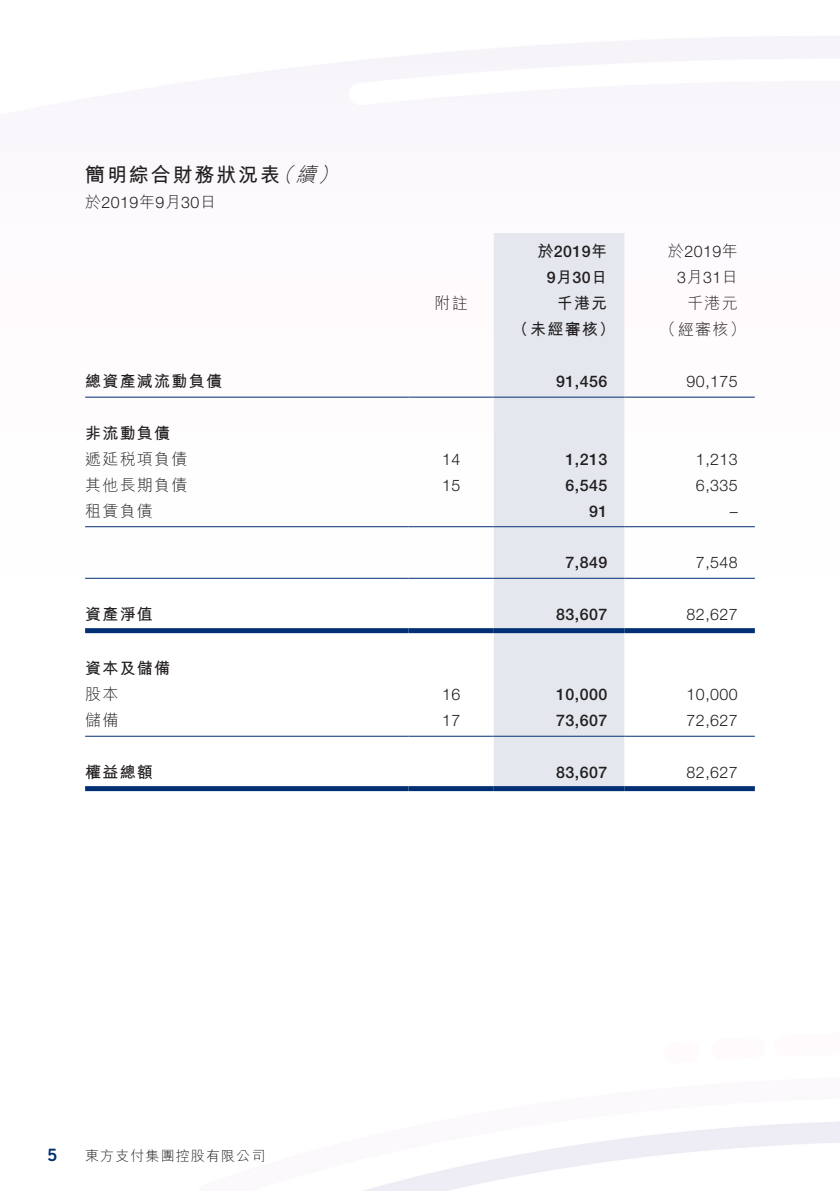
<style>
.page{position:relative;width:840px;height:1191px;background:#fff}
.page>*{position:absolute;margin:0;border:0;box-sizing:border-box;transform-origin:0 0}
.t1{font:700 20px "M Hei HK";letter-spacing:.095em;color:#231f20}
.t2{font:italic 300 20px "M Hei HK";color:#231f20}
.t3{font:17px "Trade Gothic LT Std Bd 2";color:#002f73}
.t4{font:300 16px/26px "Helvetica Neue LT Std";letter-spacing:.03em;color:#231f20;text-align:center}
.t5{font:500 16px/26px "Helvetica Neue LT Std";letter-spacing:.03em;color:#231f20;text-align:center}
.t6{font:700 16px "M Hei HK";letter-spacing:.08em;color:#231f20}
.t7{font:300 16px "M Hei HK";letter-spacing:.08em;color:#231f20}
.t8{font:300 14px "M Hei HK";letter-spacing:.08em;color:#231f20}
.s1{font-family:"M Hei HK"}
.s2{font-family:"M Hei HK";font-weight:700}
</style>
<div class="page">
<img style="left:85px;top:36px;width:754px;height:1155px">
<div style="left:493px;top:233px;width:131px;height:553px;background:#e4e8ee"></div>
<hr style="left:85px;top:397px;width:323px;height:1px;background:#002f73">
<hr style="left:408px;top:397px;width:85px;height:1px;background:#002f73">
<hr style="left:493px;top:397px;width:131px;height:1px;background:#002f73">
<hr style="left:624px;top:397px;width:130px;height:1px;background:#002f73">
<hr style="left:85px;top:526px;width:323px;height:1px;background:#002f73">
<hr style="left:408px;top:526px;width:85px;height:1px;background:#002f73">
<hr style="left:493px;top:526px;width:131px;height:1px;background:#002f73">
<hr style="left:624px;top:526px;width:130px;height:1px;background:#002f73">
<hr style="left:85px;top:578px;width:323px;height:1px;background:#002f73">
<hr style="left:408px;top:578px;width:85px;height:1px;background:#002f73">
<hr style="left:493px;top:578px;width:131px;height:1px;background:#002f73">
<hr style="left:624px;top:578px;width:130px;height:1px;background:#002f73">
<div style="left:85px;top:628px;width:323px;height:5px;background:#002f73"></div>
<div style="left:408px;top:628px;width:85px;height:5px;background:#002f73"></div>
<div style="left:493px;top:628px;width:131px;height:5px;background:#002f73"></div>
<div style="left:624px;top:628px;width:130px;height:5px;background:#002f73"></div>
<hr style="left:85px;top:735px;width:323px;height:1px;background:#002f73">
<hr style="left:408px;top:735px;width:85px;height:1px;background:#002f73">
<hr style="left:493px;top:735px;width:131px;height:1px;background:#002f73">
<hr style="left:624px;top:735px;width:130px;height:1px;background:#002f73">
<div style="left:85px;top:786px;width:323px;height:5px;background:#002f73"></div>
<div style="left:408px;top:786px;width:85px;height:5px;background:#002f73"></div>
<div style="left:493px;top:786px;width:131px;height:5px;background:#002f73"></div>
<div style="left:624px;top:786px;width:130px;height:5px;background:#002f73"></div>
<p class="t1" style="left:85px;top:160px;width:196px">簡明綜合財務狀況表</p>
<p class="t4" style="left:85px;top:189px;width:132px"><span class="s1">於</span>2019<span class="s1">年 月</span>9 30<span class="s1">日</span></p>
<p class="t2" style="left:273px;top:165px;width:50px">（續</p>
<p class="t2" style="left:317px;top:165px;width:27px">(</p>
<p class="t7" style="left:434px;top:295px;width:35px">附註</p>
<p class="t5" style="left:537px;top:238px;width:71px"><span class="s2">於</span>2019<span class="s2">年月</span>9 30<span class="s2">日</span></p>
<p class="t4" style="left:667px;top:238px;width:71px"><span class="s1">於</span>2019<span class="s1">年月</span>3 31<span class="s1">日</span></p>
<p class="t7" style="left:687px;top:295px;width:52px">千港元</p>
<p class="t6" style="left:556px;top:291px;width:52px">千港元</p>
<p class="t6" style="left:512px;top:317px;width:105px">（未經審核）</p>
<p class="t7" style="left:659px;top:321px;width:87px">（經審核(</p>
<p class="t6" style="left:85px;top:369px;width:138px">總資產減流動負債</p>
<p class="t6" style="left:85px;top:421px;width:86px">非流動負債</p>
<p class="t5" style="left:555px;top:368px;width:53px">91,456</p>
<p class="t4" style="left:686px;top:368px;width:53px">90,175</p>
<p class="t7" style="left:85px;top:450px;width:104px">遞延稅項負債</p>
<p class="t4" style="left:442px;top:445px;width:20px">14</p>
<p class="t5" style="left:565px;top:446px;width:43px">1,213</p>
<p class="t4" style="left:695px;top:445px;width:43px">1,213</p>
<p class="t7" style="left:85px;top:476px;width:104px">其他長期負債</p>
<p class="t4" style="left:442px;top:471px;width:20px">15</p>
<p class="t5" style="left:565px;top:472px;width:43px">6,545</p>
<p class="t4" style="left:695px;top:471px;width:43px">6,335</p>
<p class="t7" style="left:85px;top:502px;width:69px">租賃負債</p>
<p class="t5" style="left:588px;top:498px;width:20px">91</p>
<p class="t4" style="left:729px;top:497px;width:9px">–</p>
<p class="t5" style="left:565px;top:549px;width:43px">7,849</p>
<p class="t4" style="left:695px;top:549px;width:43px">7,548</p>
<p class="t6" style="left:85px;top:602px;width:69px">資產淨值</p>
<p class="t6" style="left:85px;top:656px;width:86px">資本及儲備</p>
<p class="t5" style="left:555px;top:601px;width:53px">83,607</p>
<p class="t4" style="left:686px;top:601px;width:53px">82,627</p>
<p class="t7" style="left:85px;top:686px;width:35px">股本</p>
<p class="t4" style="left:442px;top:681px;width:20px">16</p>
<p class="t5" style="left:555px;top:681px;width:53px">10,000</p>
<p class="t4" style="left:686px;top:681px;width:53px">10,000</p>
<p class="t7" style="left:85px;top:712px;width:35px">儲備</p>
<p class="t4" style="left:442px;top:707px;width:20px">17</p>
<p class="t5" style="left:555px;top:707px;width:53px">73,607</p>
<p class="t4" style="left:686px;top:707px;width:53px">72,627</p>
<p class="t6" style="left:85px;top:760px;width:69px">權益總額</p>
<p class="t5" style="left:555px;top:759px;width:53px">83,607</p>
<p class="t4" style="left:686px;top:758px;width:53px">82,627</p>
<p class="t3" style="left:47px;top:1144px;width:12px">5</p>
<p class="t8" style="left:85px;top:1148px;width:182px">東方支付集團控股有限公司</p>
</div>
